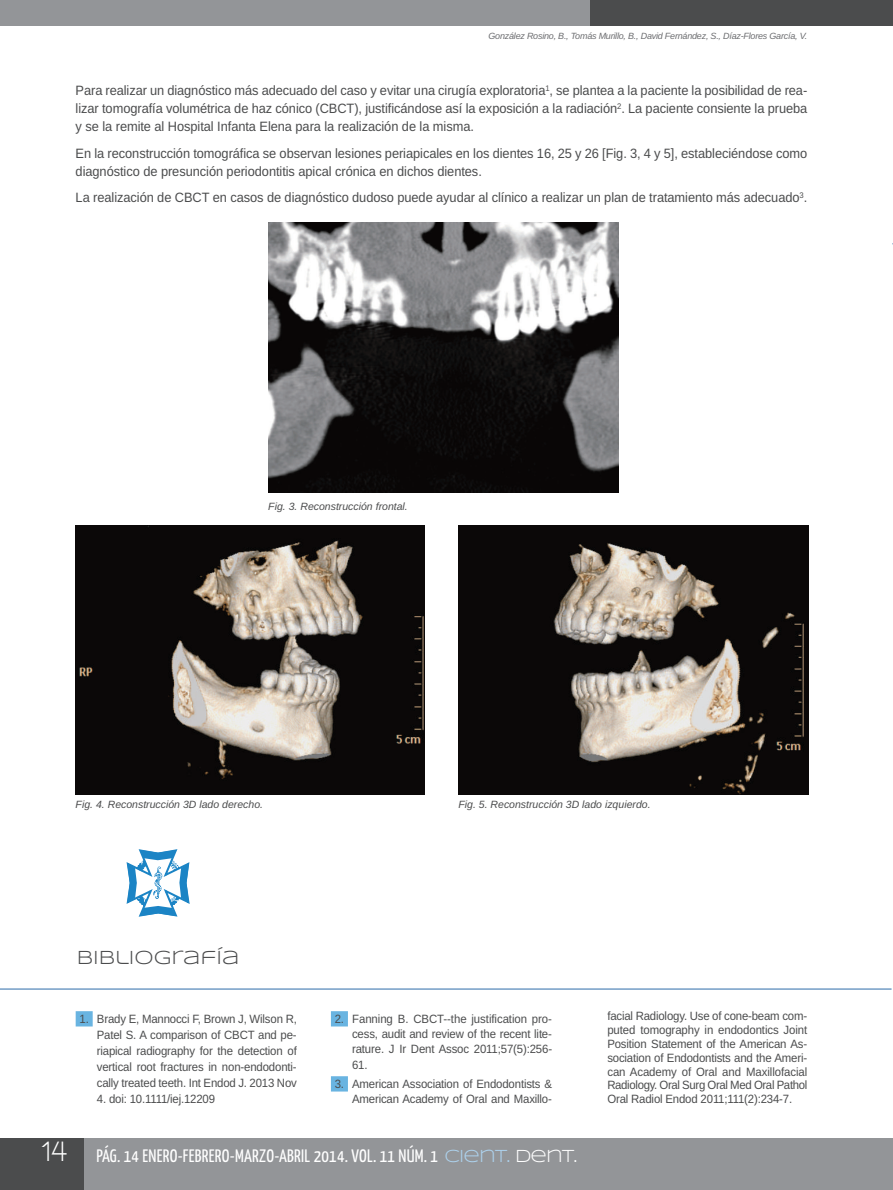
<style>
.page{position:relative;width:893px;height:1190px;background:#fff}
.page>*{position:absolute;margin:0;border:0;box-sizing:border-box;transform-origin:0 0}
.t1{font:19.5px "Syncopate";color:#4b4c4d}
.t2{font:18px "Yanone Kaffeesatz";letter-spacing:.015em;color:#fff}
.t3{font:13.5px/18px "Arimo";letter-spacing:-.005em;color:#4b4c4d;text-align:justify;scale:.95 1}
.t4{font:12px/14px "Arimo";letter-spacing:-.015em;color:#4b4c4d;text-align:justify;scale:.95 1}
.t5{font:italic 10.5px "Arimo";color:#4b4c4d}
.t6{font:italic 9px "Arimo";letter-spacing:-.025em;color:#6c6d70}
.s1{font-family:"Walkway";font-weight:700;font-size:30px}
.s2{font-family:"Syncopate";color:#add2ed}
.s3{font-family:"Syncopate"}
</style>
<div class="page">
<hr style="left:892px;top:1138px;width:1px;height:52px;background:#939598">
<div style="left:0;top:1138px;width:892px;height:52px;background:#939598"></div>
<div style="left:0;top:0;width:598px;height:25px;background:#939598"></div>
<div style="left:590px;top:0;width:302px;height:25px;background:#4b4c4d"></div>
<div style="left:0;top:1138px;width:84px;height:52px;background:#4b4c4d"></div>
<img style="left:268px;top:223px;width:350px;height:269px">
<img style="left:76px;top:526px;width:348px;height:268px">
<img style="left:458px;top:525px;width:350px;height:269px">
<div style="left:76px;top:1011px;width:17px;height:15px;background:#69b4e1"></div>
<div style="left:331px;top:1011px;width:17px;height:15px;background:#69b4e1"></div>
<div style="left:331px;top:1076px;width:17px;height:15px;background:#69b4e1"></div>
<svg style="left:126px;top:849px;width:64px;height:68px"></svg>
<hr style="left:0;top:988px;width:891px;height:2px;background:#739dc6">
<svg style="left:892px;top:0;width:1px;height:25px"></svg>
<p class="t6" style="left:488px;top:30px;width:320px">González Rosino, B., Tomás Murillo, B., David Fernández, S., Díaz-Flores García, V.</p>
<p class="t3" style="left:76px;top:81px;width:771px">Para realizar un diagnóstico más adecuado del caso y evitar una cirugía exploratoria<sup>1</sup>, se plantea a la paciente la posibilidad de rea&shy;lizar tomografía volumétrica de haz cónico (CBCT), justificándose así la exposición a la radiación<sup>2</sup>. La paciente consiente la prueba y se la remite al Hospital Infanta Elena para la realización de la misma.</p>
<p class="t3" style="left:76px;top:144px;width:771px">En la reconstrucción tomográfica se observan lesiones periapicales en los dientes 16, 25 y 26 [Fig. 3, 4 y 5], estableciéndose como diagnóstico de presunción periodontitis apical crónica en dichos dientes.</p>
<p class="t3" style="left:76px;top:188px;width:771px">La realización de CBCT en casos de diagnóstico dudoso puede ayudar al clínico a realizar un plan de tratamiento más adecuado<sup>3</sup>.</p>
<p class="t5" style="left:268px;top:500px;width:141px">Fig. 3. Reconstrucción frontal.</p>
<p class="t5" style="left:76px;top:798px;width:189px">Fig. 4. Reconstrucción 3D lado derecho.</p>
<p class="t5" style="left:458px;top:798px;width:194px">Fig. 5. Reconstrucción 3D lado izquierdo.</p>
<h1 class="t1" style="left:77px;top:945px;width:164px">BIBLIOGRAFÍA</h1>
<p class="t4" style="left:97px;top:1011px;width:212px;line-height:16px;text-indent:-17px">1. Brady E, Mannocci F, Brown J, Wilson R, Patel S. A comparison of CBCT and pe&shy;riapical radiography for the detection of vertical root fractures in non-endodonti&shy;cally treated teeth. Int Endod J. 2013 Nov</p>
<p class="t4" style="left:97px;top:1092px;width:126px">4. doi: 10.1111/iej.12209</p>
<p class="t4" style="left:352px;top:1011px;width:212px;line-height:15.1px;text-indent:-17px">2. Fanning B. CBCT--the justification pro&shy;cess, audit and review of the recent lite&shy;rature. J Ir Dent Assoc 2011;57(5):256- 61.</p>
<p class="t4" style="left:335px;top:1076px;width:230px;line-height:15.1px;text-align:right">3. American Association of Endodontists &amp;<br>American Academy of Oral and Maxillo-</p>
<h2 class="t2" style="left:40px;top:1144px;width:538px"><span class="s1">14</span> PÁG. 14 ENERO-FEBRERO-MARZO-ABRIL 2014. VOL. 11 NÚM. 1 <span class="s2">CIENT.</span> <span class="s3">DENT.</span></h2>
<p class="t4" style="left:607px;top:1009px;width:212px">facial Radiology. Use of cone-beam com&shy;puted tomography in endodontics Joint Position Statement of the American As&shy;sociation of Endodontists and the Ameri&shy;can Academy of Oral and Maxillofacial Radiology. Oral Surg Oral Med Oral Pathol Oral Radiol Endod 2011;111(2):234-7.</p>
</div>
